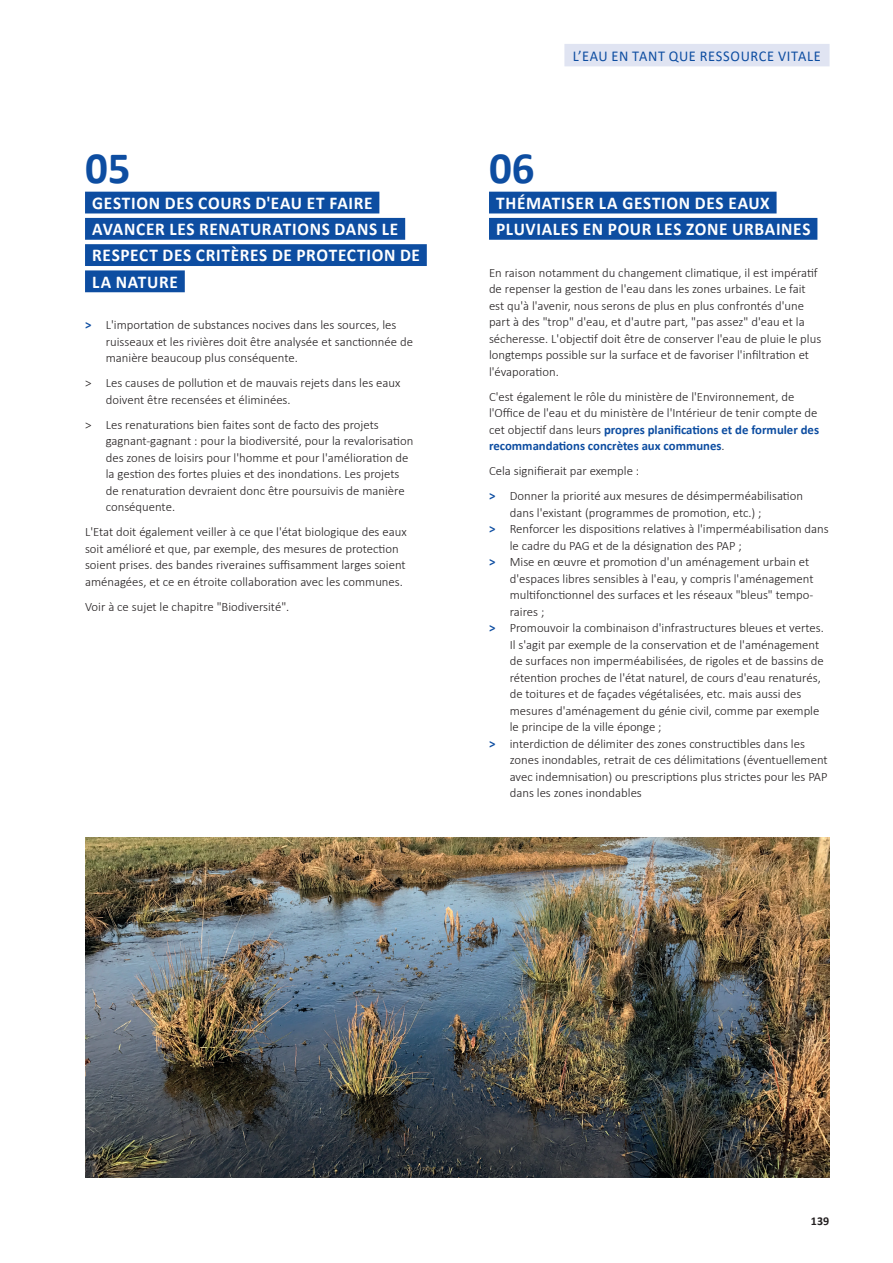
<style>
.page{position:relative;width:893px;height:1263px;background:#fff}
.page>*{position:absolute;margin:0;border:0;box-sizing:border-box;transform-origin:0 0}
.t1{font:700 45px "Calibri";color:#0d4da1}
.t2{font:700 18px/26.2px "Calibri";letter-spacing:.04em;color:#fff;scale:.96 1}
.t3{font:15px "Calibri";letter-spacing:.045em;color:#0d4da1;scale:.96 1}
.t4{font:300 12.75px/16.5px "Calibri";color:#231f20}
.t5{font:700 12px "Calibri";color:#231f20}
.s1{font-weight:700;color:#0d4da1}
</style>
<div class="page">
<div style="left:564px;top:44px;width:266px;height:22px;background:#e0e4f2"></div>
<div style="left:85px;top:192px;width:294px;height:21px;background:#0d4da1"></div>
<div style="left:85px;top:218px;width:320px;height:22px;background:#0d4da1"></div>
<div style="left:85px;top:244px;width:342px;height:22px;background:#0d4da1"></div>
<div style="left:85px;top:270px;width:100px;height:22px;background:#0d4da1"></div>
<div style="left:489px;top:192px;width:288px;height:21px;background:#0d4da1"></div>
<div style="left:489px;top:218px;width:328px;height:22px;background:#0d4da1"></div>
<img style="left:85px;top:838px;width:744px;height:340px">
<h1 class="t1" style="left:85px;top:136px;width:47px">05</h1>
<h2 class="t2" style="left:92px;top:189px;width:343px">GESTION DES COURS D'EAU ET FAIRE<br>AVANCER LES RENATURATIONS DANS LE<br>RESPECT DES CRITÈRES DE PROTECTION DE<br>LA NATURE</h2>
<p class="t4" style="left:106px;top:316px;width:309px;text-indent:-21px"><span class="s1">&gt;</span> L'importation de substances nocives dans les sources, les ruisseaux et les rivières doit être analysée et sanctionnée de manière beaucoup plus conséquente.</p>
<p class="t4" style="left:106px;top:374px;width:296px;text-indent:-21px">&gt; Les causes de pollution et de mauvais rejets dans les eaux doivent être recensées et éliminées.</p>
<p class="t4" style="left:106px;top:416px;width:309px;text-indent:-21px">&gt; Les renaturations bien faites sont de facto des projets gagnant-gagnant : pour la biodiversité, pour la revalorisation des zones de loisirs pour l'homme et pour l'amélioration de la gestion des fortes pluies et des inondations. Les projets de renaturation devraient donc être poursuivis de manière conséquente.</p>
<p class="t4" style="left:85px;top:523px;width:323px">L'Etat doit également veiller à ce que l'état biologique des eaux soit amélioré et que, par exemple, des mesures de protection soient prises. des bandes riveraines suffisamment larges soient aménagées, et ce en étroite collaboration avec les communes.</p>
<p class="t4" style="left:85px;top:598px;width:206px">Voir à ce sujet le chapitre "Biodiversité".</p>
<p class="t3" style="left:573px;top:46px;width:260px">L’EAU EN TANT QUE RESSOURCE VITALE</p>
<h1 class="t1" style="left:489px;top:136px;width:47px">06</h1>
<h2 class="t2" style="left:496px;top:189px;width:329px">THÉMATISER LA GESTION DES EAUX<br>PLUVIALES EN POUR LES ZONE URBAINES</h2>
<p class="t4" style="left:489px;top:264px;width:334px">En raison notamment du changement climatique, il est impératif de repenser la gestion de l'eau dans les zones urbaines. Le fait est qu'à l'avenir, nous serons de plus en plus confrontés d'une part à des "trop" d'eau, et d'autre part, "pas assez" d'eau et la sécheresse. L'objectif doit être de conserver l'eau de pluie le plus longtemps possible sur la surface et de favoriser l'infiltration et l'évaporation.</p>
<p class="t4" style="left:489px;top:388px;width:332px">C'est également le rôle du ministère de l'Environnement, de l'Office de l'eau et du ministère de l'Intérieur de tenir compte de cet objectif dans leurs <span class="s1">propres planifications et de formuler des recommandations concrètes aux communes</span>.</p>
<p class="t4" style="left:489px;top:458px;width:316px;line-height:25px">Cela signifierait par exemple :<br><span class="s1">&gt;</span> Donner la priorité aux mesures de désimperméabilisation</p>
<p class="t4" style="left:510px;top:504px;width:253px">dans l'existant (programmes de promotion, etc.) ;</p>
<p class="t4" style="left:489px;top:520px;width:341px"><span class="s1">&gt;</span> Renforcer les dispositions relatives à l'imperméabilisation dans</p>
<p class="t4" style="left:510px;top:537px;width:234px">le cadre du PAG et de la désignation des PAP ;</p>
<p class="t4" style="left:489px;top:553px;width:322px"><span class="s1">&gt;</span> Mise en œuvre et promotion d'un aménagement urbain et</p>
<p class="t4" style="left:510px;top:570px;width:305px">d'espaces libres sensibles à l'eau, y compris l'aménagement</p>
<p class="t4" style="left:510px;top:586px;width:305px">multifonctionnel des surfaces et les réseaux "bleus" tempo-</p>
<p class="t4" style="left:510px;top:603px;width:36px">raires ;</p>
<p class="t4" style="left:489px;top:619px;width:336px"><span class="s1">&gt;</span> Promouvoir la combinaison d'infrastructures bleues et vertes.</p>
<p class="t4" style="left:510px;top:636px;width:311px">Il s'agit par exemple de la conservation et de l'aménagement</p>
<p class="t4" style="left:510px;top:652px;width:316px">de surfaces non imperméabilisées, de rigoles et de bassins de</p>
<p class="t4" style="left:510px;top:669px;width:313px">rétention proches de l'état naturel, de cours d'eau renaturés,</p>
<p class="t4" style="left:510px;top:685px;width:293px">de toitures et de façades végétalisées, etc. mais aussi des</p>
<p class="t4" style="left:510px;top:702px;width:311px">mesures d'aménagement du génie civil, comme par exemple</p>
<p class="t4" style="left:510px;top:718px;width:153px">le principe de la ville éponge ;</p>
<p class="t4" style="left:489px;top:735px;width:317px"><span class="s1">&gt;</span> interdiction de délimiter des zones constructibles dans les</p>
<p class="t4" style="left:510px;top:751px;width:319px">zones inondables, retrait de ces délimitations (éventuellement</p>
<p class="t4" style="left:510px;top:768px;width:319px">avec indemnisation) ou prescriptions plus strictes pour les PAP</p>
<p class="t4" style="left:510px;top:784px;width:134px">dans les zones inondables</p>
<p class="t5" style="left:811px;top:1212px;width:20px">139</p>
</div>
